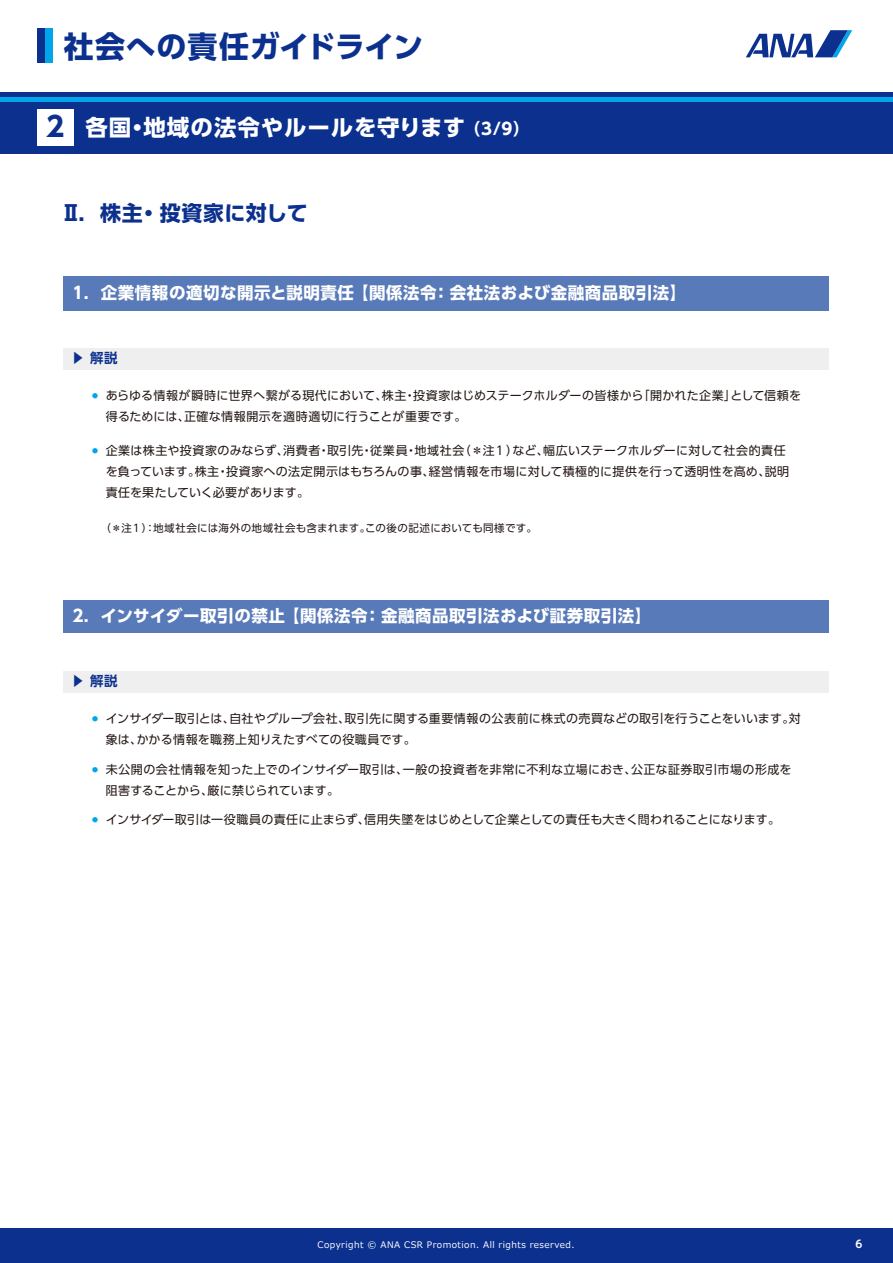
<style>
.page{position:relative;width:893px;height:1263px;background:#fff}
.page>*{position:absolute;margin:0;border:0;box-sizing:border-box;transform-origin:0 0}
.t1{font:700 30px "UD Shin Go Pro";letter-spacing:.015em;color:#0b308e}
.t2{font:700 22.5px "UD Shin Go Pro";letter-spacing:.04em;color:#fff}
.t3{font:700 21px "UD Shin Go Pro";letter-spacing:.02em;color:#0b308e}
.t4{font:700 16.5px "UD Shin Go Pro";letter-spacing:.03em;color:#fff}
.t5{font:700 13.5px "UD Shin Go Pro De";color:#0b308e}
.t6{font:12px/21px "UD Shin Go Pro";letter-spacing:.02em;color:#231815}
.t7{font:10.5px "UD Shin Go Pro";letter-spacing:.03em;color:#231815}
.t8{font:700 10.5px "UD Shin Go Pro De";color:#fff}
.t9{font:9px "Meiryo";letter-spacing:.05em;color:#fff}
.t10{font:6px "UD Shin Go Pro";color:#00a6e9}
.s1{font-size:27.45px;color:#0b308e}
.s2{font-size:16.5px}
</style>
<div class="page">
<svg style="left:746px;top:30px;width:106px;height:27px"></svg>
<div style="left:0;top:1229px;width:893px;height:34px;background:#0b308e"></div>
<div style="left:0;top:92px;width:893px;height:5px;background:#0b308e"></div>
<hr style="left:0;top:97px;width:893px;height:4px;background:#00a6e9">
<div style="left:0;top:102px;width:893px;height:51px;background:#0b308e"></div>
<div style="left:38px;top:110px;width:36px;height:36px;background:#fff"></div>
<div style="left:38px;top:28px;width:7px;height:35px;background:#0b308e"></div>
<div style="left:45px;top:28px;width:7px;height:35px;background:#00a6e9"></div>
<div style="left:64px;top:349px;width:765px;height:21px;background:#efefef"></div>
<div style="left:64px;top:277px;width:765px;height:34px;background:#597ab8"></div>
<div style="left:64px;top:671px;width:765px;height:22px;background:#efefef"></div>
<div style="left:64px;top:600px;width:765px;height:33px;background:#597ab8"></div>
<h1 class="t1" style="left:64px;top:22px;width:361px">社会への責任ガイドライン</h1>
<h2 class="t2" style="left:46px;top:109px;width:485px"><span class="s1">2</span> 各国・地域の法令やルールを守ります <span class="s2">（3/9）</span></h2>
<h3 class="t3" style="left:60px;top:196px;width:249px">Ⅱ．株主・投資家に対して</h3>
<h3 class="t4" style="left:70px;top:279px;width:618px">１．企業情報の適切な開示と説明責任 【関係法令：会社法および金融商品取引法】</h3>
<p class="t5" style="left:71px;top:347px;width:48px">▶ 解説</p>
<p class="t10" style="left:92px;top:391px;width:7px">●</p>
<p class="t6" style="left:106px;top:385px;width:697px">あらゆる情報が瞬時に世界へ繋がる現代において、株主・投資家はじめステークホルダーの皆様から「開かれた企業」として信頼を得るためには、正確な情報開示を適時適切に行うことが重要です。</p>
<p class="t6" style="left:106px;top:439px;width:685px">企業は株主や投資家のみならず、消費者・取引先・従業員・地域社会（＊注１）など、幅広いステークホルダーに対して社会的責任を負っています。株主・投資家への法定開示はもちろんの事、経営情報を市場に対して積極的に提供を行って透明性を高め、説明責任を果たしていく必要があります。</p>
<p class="t10" style="left:92px;top:446px;width:7px">●</p>
<p class="t7" style="left:100px;top:519px;width:438px">（＊注１）：地域社会には海外の地域社会も含まれます。この後の記述においても同様です。</p>
<h3 class="t4" style="left:70px;top:602px;width:583px">２．インサイダー取引の禁止 【関係法令：金融商品取引法および証券取引法】</h3>
<p class="t5" style="left:71px;top:670px;width:48px">▶ 解説</p>
<p class="t10" style="left:92px;top:713px;width:7px">●</p>
<p class="t6" style="left:106px;top:707px;width:697px">インサイダー取引とは、自社やグループ会社、取引先に関する重要情報の公表前に株式の売買などの取引を行うことをいいます。対象は、かかる情報を職務上知りえたすべての役職員です。</p>
<p class="t10" style="left:92px;top:765px;width:7px">●</p>
<p class="t6" style="left:106px;top:759px;width:687px">未公開の会社情報を知った上でのインサイダー取引は、一般の投資者を非常に不利な立場におき、公正な証券取引市場の形成を阻害することから、厳に禁じられています。</p>
<p class="t6" style="left:92px;top:809px;width:689px"><sup>●</sup> インサイダー取引は一役職員の責任に止まらず、信用失墜をはじめとして企業としての責任も大きく問われることになります。</p>
<p class="t9" style="left:318px;top:1241px;width:259px">Copyright © ANA CSR Promotion. All rights reserved.</p>
<p class="t8" style="left:855px;top:1235px;width:8px">6</p>
</div>
